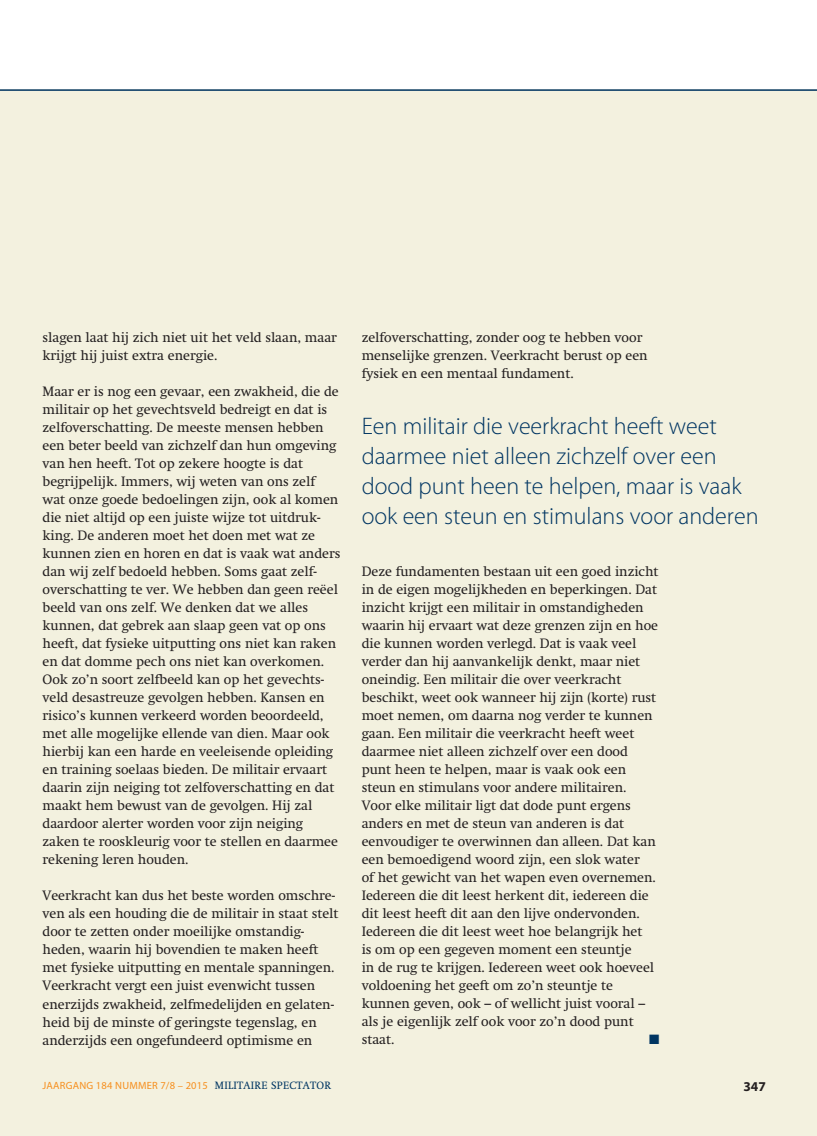
<style>
.page{position:relative;width:817px;height:1136px;background:#fff}
.page>*{position:absolute;margin:0;border:0;box-sizing:border-box;transform-origin:0 0}
.t1{font:300 24px/30px "Myriad Pro";color:#003562}
.t2{font:13.5px/18px "Swift";color:#231f20}
.t3{font:700 13.5px "Myriad Pro";color:#231f20}
.t4{font:13.5px "Zapf Dingbats";color:#003562}
.t5{font:10.5px "Myriad Pro";letter-spacing:.02em;color:#f68f1e}
.s1{font-family:"Swift";color:#003562}
</style>
<div class="page">
<div style="left:0;top:89px;width:816px;height:1046px;background:#f3f1df"></div>
<hr style="left:0;top:89px;width:816px;height:2px;background:#003562">
<p class="t2" style="left:43px;top:328px;width:296px">slagen laat hij zich niet uit het veld slaan, maar krijgt hij juist extra energie.</p>
<p class="t2" style="left:43px;top:382px;width:299px">Maar er is nog een gevaar, een zwakheid, die de militair op het gevechtsveld bedreigt en dat is zelfoverschatting. De meeste mensen hebben een beter beeld van zichzelf dan hun omgeving van hen heeft. Tot op zekere hoogte is dat begrijpelijk. Immers, wij weten van ons zelf wat onze goede bedoelingen zijn, ook al komen die niet altijd op een juiste wijze tot uitdruk&shy;king. De anderen moet het doen met wat ze kunnen zien en horen en dat is vaak wat anders dan wij zelf bedoeld hebben. Soms gaat zelf&shy;overschatting te ver. We hebben dan geen reëel beeld van ons zelf. We denken dat we alles kunnen, dat gebrek aan slaap geen vat op ons heeft, dat fysieke uitputting ons niet kan raken en dat domme pech ons niet kan overkomen.<br>Ook zo’n soort zelfbeeld kan op het gevechts&shy;veld desastreuze gevolgen hebben. Kansen en risico’s kunnen verkeerd worden beoordeeld, met alle mogelijke ellende van dien. Maar ook hierbij kan een harde en veeleisende opleiding en training soelaas bieden. De militair ervaart daarin zijn neiging tot zelfoverschatting en dat maakt hem bewust van de gevolgen. Hij zal daardoor alerter worden voor zijn neiging zaken te rooskleurig voor te stellen en daarmee rekening leren houden.</p>
<p class="t2" style="left:43px;top:886px;width:297px">Veerkracht kan dus het beste worden omschre&shy;ven als een houding die de militair in staat stelt door te zetten onder moeilijke omstandig&shy;heden, waarin hij bovendien te maken heeft met fysieke uitputting en mentale spanningen.<br>Veerkracht vergt een juist evenwicht tussen enerzijds zwakheid, zelfmedelijden en gelaten&shy;heid bij de minste of geringste tegenslag, en anderzijds een ongefundeerd optimisme en</p>
<p class="t2" style="left:361px;top:328px;width:287px">zelfoverschatting, zonder oog te hebben voor menselijke grenzen. Veerkracht berust op een fysiek en een mentaal fundament.</p>
<h1 class="t1" style="left:361px;top:411px;width:398px">Een militair die veerkracht heeft weet daarmee niet alleen zichzelf over een dood punt heen te helpen, maar is vaak ook een steun en stimulans voor anderen</h1>
<p class="t2" style="left:361px;top:562px;width:298px">Deze fundamenten bestaan uit een goed inzicht in de eigen mogelijkheden en beperkingen. Dat inzicht krijgt een militair in omstandigheden waarin hij ervaart wat deze grenzen zijn en hoe die kunnen worden verlegd. Dat is vaak veel verder dan hij aanvankelijk denkt, maar niet oneindig. Een militair die over veerkracht beschikt, weet ook wanneer hij zijn (korte) rust moet nemen, om daarna nog verder te kunnen gaan. Een militair die veerkracht heeft weet daarmee niet alleen zichzelf over een dood punt heen te helpen, maar is vaak ook een steun en stimulans voor andere militairen.<br>Voor elke militair ligt dat dode punt ergens anders en met de steun van anderen is dat eenvoudiger te overwinnen dan alleen. Dat kan een bemoedigend woord zijn, een slok water<br>of het gewicht van het wapen even overnemen.<br>Iedereen die dit leest herkent dit, iedereen die dit leest heeft dit aan den lijve ondervonden.<br>Iedereen die dit leest weet hoe belangrijk het<br>is om op een gegeven moment een steuntje<br>in de rug te krijgen. Iedereen weet ook hoeveel voldoening het geeft om zo’n steuntje te kunnen geven, ook – of wellicht juist vooral – als je eigenlijk zelf ook voor zo’n dood punt staat.</p>
<p class="t4" style="left:649px;top:1033px;width:12px">■</p>
<p class="t5" style="left:43px;top:1079px;width:290px">JAARGANG 184 NUMMER 7/8 – 2015 <span class="s1">MILITAIRE SPECTATOR</span></p>
<p class="t3" style="left:743px;top:1078px;width:24px">347</p>
</div>
